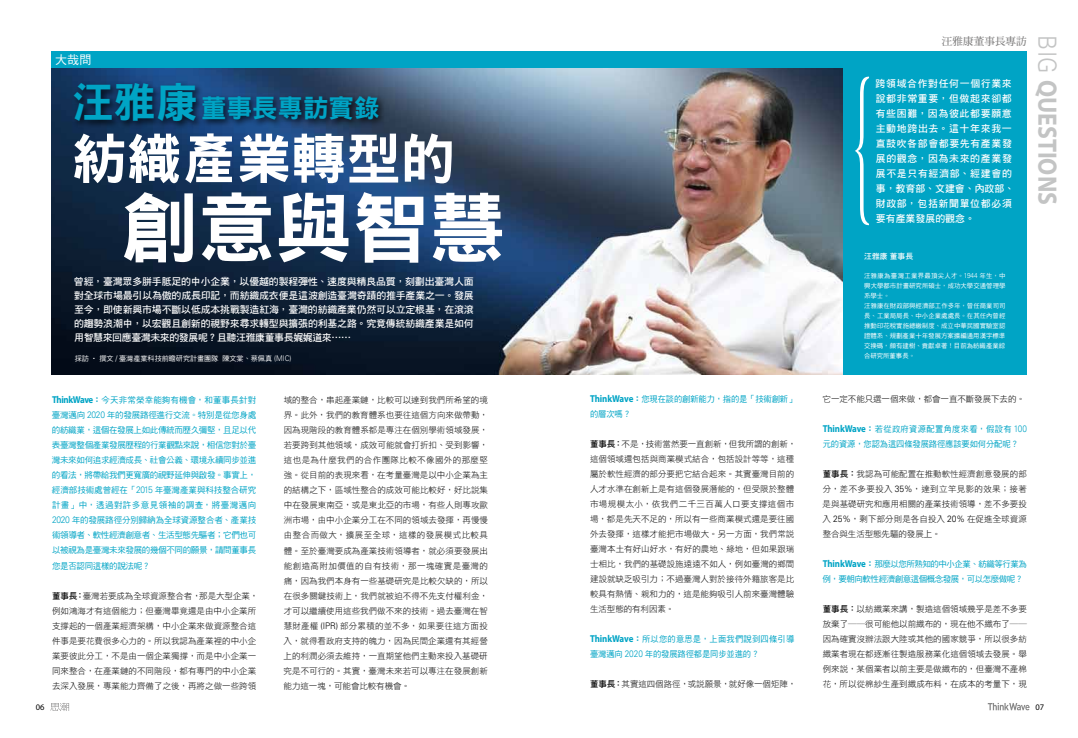
<style>
.page{position:relative;width:1078px;height:738px;background:#fff}
.page>*{position:absolute;margin:0;border:0;box-sizing:border-box;transform-origin:0 0}
.t1{font:77px "DF Hei Std W9";color:#fff}
.t2{font:54.8px "DF Hei Std W9";color:#fff}
.t3{font:700 26.7px "Myriad Pro";color:#c3c4c4;scale:.89 1}
.t4{font:25.4px "DF Hei Std W9";color:#00a4c5}
.t5{font:12px "DF Hei Std W5";color:#fff}
.t6{font:10.6px "DF Ming Std W7";color:#797878}
.t7{font:9.9px/15px "DF Hei Std W7";letter-spacing:.06em;color:#fff}
.t8{font:8.5px/15px "DF Hei Std W3";color:#000;text-align:justify}
.t9{font:8.5px/15px "DF Hei Std W5";letter-spacing:-.01em;color:#00a4c5}
.t10{font:8.5px/15px "DF Hei Std W5";letter-spacing:-.05em;color:#00a4c5}
.t11{font:8.5px/15px "DF Hei Std W5";letter-spacing:.01em;color:#00a4c5}
.t12{font:8.5px "Myriad Pro";color:#000}
.t13{font:7.8px "DF Hei Std W7";color:#fff}
.t14{font:7.1px "DF Hei Std W5";color:#fff}
.t15{font:6.4px/10px "DF Hei Std W5";letter-spacing:.005em;color:#fff}
.s1{font-size:42px}
.s2{font-family:"Univers LT Std";font-weight:300;font-size:7.8px}
.s3{font-family:"Myriad Pro";font-weight:700;font-size:10px}
.s4{font-family:"DF Hei Std W9"}
.s5{font-family:"Univers LT Std";font-weight:300;font-size:9.4px}
.s6{font-family:"DF Hei Std W7"}
.s7{font-family:"Univers LT Std";font-weight:300;font-size:9.1px}
.s8{font-family:"Univers LT Std";font-weight:300;font-size:24.9px}
.s9{font-family:"Univers LT Std";font-weight:300;font-size:7px}
</style>
<div class="page">
<svg style="left:987px;top:703px;width:42px;height:6px"></svg>
<svg style="left:50px;top:703px;width:19px;height:7px"></svg>
<img style="left:51px;top:67px;width:792px;height:307px">
<div style="left:51px;top:51px;width:975px;height:16px;background:#00a4c5"></div>
<div style="left:843px;top:67px;width:183px;height:307px;background:#00a4c5"></div>
<svg style="left:855px;top:77px;width:13px;height:148px"></svg>
<div style="left:72px;top:80px;width:315px;height:50px;background:#000;opacity:.75"></div>
<h3 class="t5" style="left:55px;top:53px;width:38px">大哉問</h3>
<h3 class="t4" style="left:72px;top:94px;width:309px"><span class="s1">汪雅康</span>董事長專訪實錄</h3>
<h2 class="t2" style="left:72px;top:129px;width:385px">紡織產業轉型的</h2>
<h1 class="t1" style="left:121px;top:186px;width:387px">創意與智慧</h1>
<p class="t7" style="left:74px;top:274px;width:401px;line-height:14px;text-align:justify">曾經，臺灣眾多胼手胝足的中小企業，以優越的製程彈性、速度與精良品質，刻劃出臺灣人面對全球市場最引以為傲的成長印記，而紡織成衣便是這波創造臺灣奇蹟的推手產業之一。發展至今，即使新興市場不斷以低成本挑戰製造紅海，臺灣的紡織產業仍然可以立定根基，在滾滾的趨勢浪潮中，以宏觀且創新的視野來尋求轉型與擴張的利基之路。究竟傳統紡織產業是如何用智慧來回應臺灣未來的發展呢？且聽汪雅康董事長娓娓道來⋯⋯</p>
<p class="t14" style="left:75px;top:354px;width:218px">採訪 ‧ 撰文 <span class="s2">/</span> 臺灣產業科技前瞻研究計畫團隊陳文棠、蔡佩真 <span class="s2">(MIC)</span></p>
<p class="t9" style="left:52px;top:392px;width:206px;text-align:justify"><span class="s3">ThinkWave</span><span class="s4">：</span>今天非常榮幸能夠有機會，和董事長針對臺灣邁向 <span class="s5">2020</span> 年的發展路徑進行交流。特別是從您身處的紡織業，這個在發展上如此傳統而歷久彌堅，且足以代表臺灣整個產業發展歷程的行業觀點來說，相信您對於臺灣未來如何追求經濟成長、社會公義、環境永續同步並進的看法，將帶給我們更寬廣的視野延伸與啟發。事實上，經濟部技術處曾經在「<span class="s5">2015</span> 年臺灣產業與科技整合研究計畫」中，透過對許多意見領袖的調查，將臺灣邁向<span class="s5">2020</span> 年的發展路徑分別歸納為全球資源整合者、產業技術領導者、軟性經濟創意者、生活型態先驅者；它們也可以被視為是臺灣未來發展的幾個不同的願景，請問董事長您是否認同這樣的說法呢？</p>
<p class="t8" style="left:52px;top:587px;width:208px;text-align:left"><span class="s6">董事長：</span>臺灣若要成為全球資源整合者，那是大型企業，例如鴻海才有這個能力；但臺灣畢竟還是由中小企業所支撐起的一個產業經濟架構，中小企業來做資源整合這件事是要花費很多心力的。所以我認為產業裡的中小企業要彼此分工，不是由一個企業獨撐，而是中小企業一同來整合，在產業鏈的不同階段，都有專門的中小企業去深入發展，專業能力齊備了之後，再將之做一些跨領</p>
<p class="t8" style="left:283px;top:392px;width:206px">域的整合，串起產業鏈，比較可以達到我們所希望的境界。此外，我們的教育體系也要往這個方向來做帶動，因為現階段的教育體系都是專注在個別學術領域發展，若要跨到其他領域，成效可能就會打折扣、受到影響，這也是為什麼我們的合作團隊比較不像國外的那麼堅強。從目前的表現來看，在考量臺灣是以中小企業為主的結構之下，區域性整合的成效可能比較好，好比說集中在發展東南亞，或是東北亞的市場，有些人則專攻歐洲市場，由中小企業分工在不同的領域去發揮，再慢慢由整合而做大，擴展至全球，這樣的發展模式比較具體。至於臺灣要成為產業技術領導者，就必須要發展出能創造高附加價值的自有技術，那一塊確實是臺灣的痛，因為我們本身有一些基礎研究是比較欠缺的，所以在很多關鍵技術上，我們就被迫不得不先支付權利金，才可以繼續使用這些我們做不來的技術。過去臺灣在智慧財產權 <span class="s7">(IPR)</span> 部分累積的並不多，如果要往這方面投入，就得看政府支持的魄力，因為民間企業還有其經營上的利潤必須去維持，一直期望他們主動來投入基礎研究是不可行的。其實，臺灣未來若可以專注在發展創新能力這一塊，可能會比較有機會。</p>
<p class="t9" style="left:590px;top:391px;width:208px"><span class="s3">ThinkWave</span><span class="s4">：</span>您現在談的創新能力，指的是「技術創新」的層次嗎？</p>
<p class="t8" style="left:590px;top:436px;width:208px;text-align:left"><span class="s6">董事長：</span>不是，技術當然要一直創新，但我所謂的創新，這個領域還包括與商業模式結合，包括設計等等，這種屬於軟性經濟的部分要把它結合起來。其實臺灣目前的人才水準在創新上是有這個發展潛能的，但受限於整體市場規模太小，依我們二千三百萬人口要支撐這個市場，都是先天不足的，所以有一些商業模式還是要往國外去發揮，這樣才能把市場做大。另一方面，我們常說臺灣本土有好山好水，有好的農地、綠地，但如果跟瑞士相比，我們的基礎設施遠遠不如人，例如臺灣的鄉間建設就缺乏吸引力；不過臺灣人對於接待外籍旅客是比較具有熱情、親和力的，這是能夠吸引人前來臺灣體驗生活型態的有利因素。</p>
<p class="t11" style="left:590px;top:631px;width:206px"><span class="s3">ThinkWave</span><span class="s4">：</span>所以您的意思是，上面我們說到四條引導臺灣邁向 <span class="s5">2020</span> 年的發展路徑都是同步並進的？</p>
<p class="t8" style="left:590px;top:676px;width:208px"><span class="s6">董事長：</span>其實這四個路徑，或說願景，就好像一個矩陣，</p>
<p class="t6" style="left:941px;top:35px;width:87px">汪雅康董事長專訪</p>
<h3 class="t3" style="left:1064px;top:35px;width:192px;rotate:90deg"><span class="s8">BIG</span> QUESTIONS</h3>
<p class="t7" style="left:875px;top:75px;width:140px">跨領域合作對任何一個行業來說都非常重要，但做起來卻都有些困難，因為彼此都要願意主動地跨出去。這十年來我一直鼓吹各部會都要先有產業發展的觀念，因為未來的產業發展不是只有經濟部、經建會的事，教育部、文建會、內政部、財政部，包括新聞單位都必須要有產業發展的觀念。</p>
<p class="t13" style="left:864px;top:252px;width:50px">汪雅康董事長</p>
<p class="t15" style="left:863px;top:270px;width:143px">汪雅康為臺灣工業界最頂尖人才。<span class="s9">1944</span> 年生，中興大學都市計畫研究所碩士，成功大學交通管理學系學士。<br>汪雅康在財政部與經濟部工作多年，曾任商業司司長、工業局局長、中小企業處處長。在其任內曾經推動印花稅實施總繳制度、成立中華民國實驗室認證體系、規劃產業十年發展方案擴編通用漢字標準交換碼，頗有建樹、貢獻卓著！目前為紡織產業綜合研究所董事長。</p>
<p class="t8" style="left:822px;top:391px;width:204px">它一定不能只選一個來做，都會一直不斷發展下去的。</p>
<p class="t9" style="left:822px;top:421px;width:206px"><span class="s3">ThinkWave</span><span class="s4">：</span>若從政府資源配置角度來看，假設有 <span class="s5">100</span>元的資源，您認為這四條發展路徑應該要如何分配呢？</p>
<p class="t8" style="left:822px;top:466px;width:206px"><span class="s6">董事長：</span>我認為可能配置在推動軟性經濟創意發展的部分，差不多要投入 <span class="s7">35%</span>，達到立竿見影的效果；接著是與基礎研究和應用相關的產業技術領導，差不多要投入 <span class="s7">25%</span>，剩下部分則是各自投入 <span class="s7">20%</span> 在促進全球資源整合與生活型態先驅的發展上。</p>
<p class="t10" style="left:822px;top:556px;width:206px"><span class="s3">ThinkWave</span><span class="s4">：</span>那麼以您所熟知的中小企業、紡織等行業為例，要朝向軟性經濟創意這個概念發展，可以怎麼做呢？</p>
<p class="t8" style="left:822px;top:601px;width:206px"><span class="s6">董事長：</span>以紡織業來講，製造這個領域幾乎是差不多要放棄了──很可能他以前織布的，現在他不織布了──因為確實沒辦法跟大陸或其他的國家競爭，所以很多紡織業者現在都逐漸往製造服務業化這個領域去發展。舉例來說，某個業者以前主要是做織布的，但臺灣不產棉花，所以從棉紗生產到織成布料，在成本的考量下，現</p>
<p class="t12" style="left:36px;top:701px;width:10px">06</p>
<p class="t12" style="left:1035px;top:701px;width:10px">07</p>
</div>
